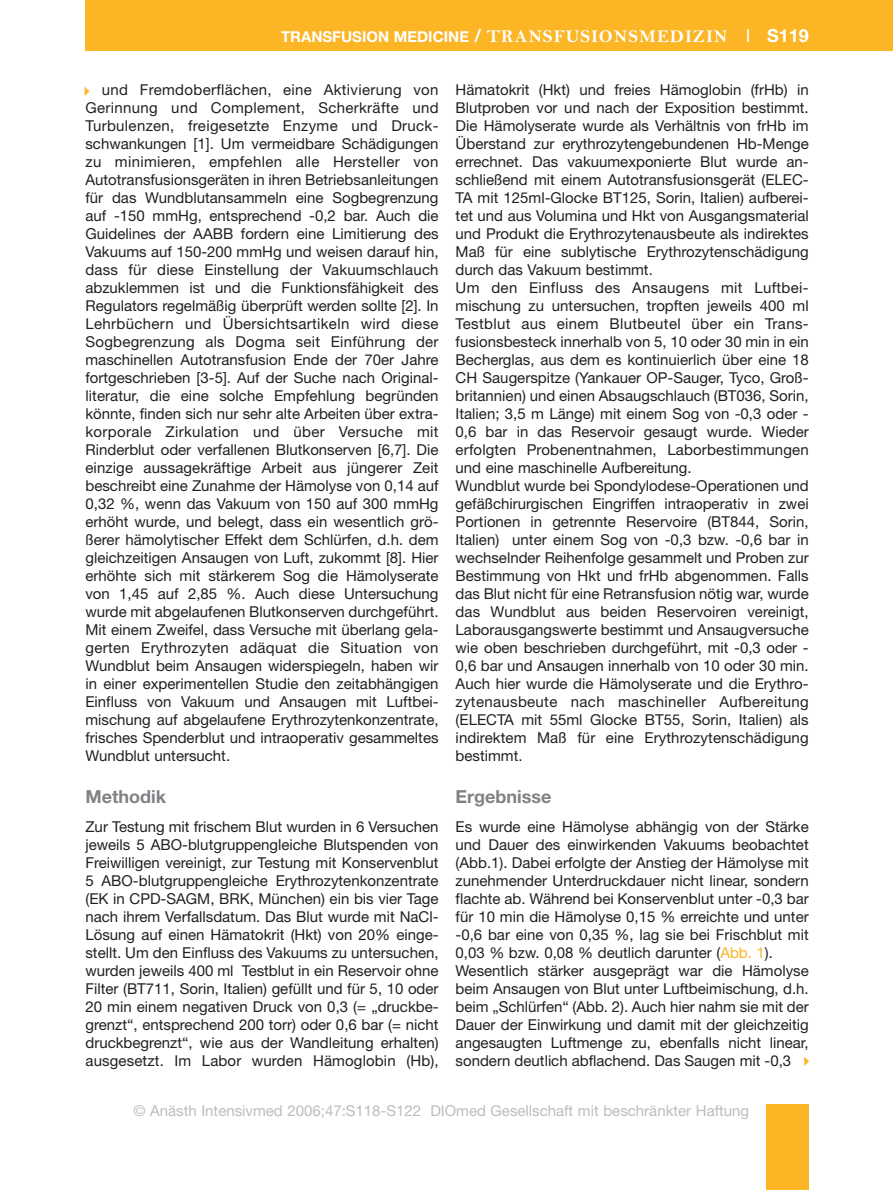
<style>
.page{position:relative;width:893px;height:1190px;background:#fff}
.page>*{position:absolute;margin:0;border:0;box-sizing:border-box;transform-origin:0 0}
.t1{font:700 18px "Helvetica Neue";color:#808285}
.t2{font:15px/18px "Helvetica Neue";color:#231f20;text-align:justify}
.t3{font:15px "Helvetica Neue";color:#bcbdc0}
.t4{font:700 15px "Helvetica Neue";color:#fff}
.s1{font-size:18px}
.s2{font-family:"Bell MT Bold";font-weight:400;font-size:18px}
.s3{font-weight:400;font-size:18px}
.s4{color:#fcb525}
</style>
<div class="page">
<div style="left:85px;top:0;width:807px;height:50px;background:#fcb525"></div>
<div style="left:766px;top:1105px;width:42px;height:85px;background:#fcb525"></div>
<p class="t4" style="left:281px;top:31px;width:529px">TRANSFUSION MEDICINE <span class="s1">/</span> <span class="s2">TRANSFUSIONSMEDIZIN</span> <span class="s3">I</span> <span class="s1">S119</span></p>
<p class="t2" style="left:85px;top:82px;width:354px;text-indent:16px">und Fremdoberflächen, eine Aktivierung von Gerinnung und Complement, Scherkräfte und Turbulenzen, freigesetzte Enzyme und Druck&shy;schwankungen [1]. Um vermeidbare Schädigungen zu minimieren, empfehlen alle Hersteller von Autotransfusionsgeräten in ihren Betriebsanleitungen für das Wundblutansammeln eine Sogbegrenzung auf -150 mmHg, entsprechend -0,2 bar. Auch die Guidelines der AABB fordern eine Limitierung des Vakuums auf 150-200 mmHg und weisen darauf hin, dass für diese Einstellung der Vakuumschlauch abzuklemmen ist und die Funktionsfähigkeit des Regulators regelmäßig überprüft werden sollte [2]. In Lehrbüchern und Übersichtsartikeln wird diese Sogbegrenzung als Dogma seit Einführung der maschinellen Autotransfusion Ende der 70er Jahre fortgeschrieben [3-5]. Auf der Suche nach Original&shy;literatur, die eine solche Empfehlung begründen könnte, finden sich nur sehr alte Arbeiten über extra&shy;korporale Zirkulation und über Versuche mit Rinderblut oder verfallenen Blutkonserven [6,7]. Die einzige aussagekräftige Arbeit aus jüngerer Zeit beschreibt eine Zunahme der Hämolyse von 0,14 auf 0,32 %, wenn das Vakuum von 150 auf 300 mmHg erhöht wurde, und belegt, dass ein wesentlich grö&shy;ßerer hämolytischer Effekt dem Schlürfen, d.h. dem gleichzeitigen Ansaugen von Luft, zukommt [8]. Hier erhöhte sich mit stärkerem Sog die Hämolyserate von 1,45 auf 2,85 %. Auch diese Untersuchung wurde mit abgelaufenen Blutkonserven durchgeführt.<br>Mit einem Zweifel, dass Versuche mit überlang gela&shy;gerten Erythrozyten adäquat die Situation von Wundblut beim Ansaugen widerspiegeln, haben wir in einer experimentellen Studie den zeitabhängigen Einfluss von Vakuum und Ansaugen mit Luftbei&shy;mischung auf abgelaufene Erythrozytenkonzentrate, frisches Spenderblut und intraoperativ gesammeltes Wundblut untersucht.</p>
<p class="t1" style="left:85px;top:790px;width:82px">Methodik</p>
<p class="t2" style="left:85px;top:819px;width:354px">Zur Testung mit frischem Blut wurden in 6 Versuchen jeweils 5 ABO-blutgruppengleiche Blutspenden von Freiwilligen vereinigt, zur Testung mit Konservenblut 5 ABO-blutgruppengleiche Erythrozytenkonzentrate (EK in CPD-SAGM, BRK, München) ein bis vier Tage nach ihrem Verfallsdatum. Das Blut wurde mit NaCl-Lösung auf einen Hämatokrit (Hkt) von 20% einge&shy;stellt. Um den Einfluss des Vakuums zu untersuchen, wurden jeweils 400 ml Testblut in ein Reservoir ohne Filter (BT711, Sorin, Italien) gefüllt und für 5, 10 oder 20 min einem negativen Druck von 0,3 (= „druckbe&shy;grenzt“, entsprechend 200 torr) oder 0,6 bar (= nicht druckbegrenzt“, wie aus der Wandleitung erhalten) ausgesetzt. Im Labor wurden Hämoglobin (Hb),</p>
<p class="t2" style="left:455px;top:82px;width:354px;text-align:left">Hämatokrit (Hkt) und freies Hämoglobin (frHb) in Blutproben vor und nach der Exposition bestimmt.<br>Die Hämolyserate wurde als Verhältnis von frHb im Überstand zur erythrozytengebundenen Hb-Menge errechnet. Das vakuumexponierte Blut wurde an&shy;schließend mit einem Autotransfusionsgerät (ELEC-TA mit 125ml-Glocke BT125, Sorin, Italien) aufberei&shy;tet und aus Volumina und Hkt von Ausgangsmaterial und Produkt die Erythrozytenausbeute als indirektes Maß für eine sublytische Erythrozytenschädigung durch das Vakuum bestimmt.<br>Um den Einfluss des Ansaugens mit Luftbei&shy;mischung zu untersuchen, tropften jeweils 400 ml Testblut aus einem Blutbeutel über ein Trans&shy;fusionsbesteck innerhalb von 5, 10 oder 30 min in ein Becherglas, aus dem es kontinuierlich über eine 18<br>CH Saugerspitze (Yankauer OP-Sauger, Tyco, Groß&shy;britannien) und einen Absaugschlauch (BT036, Sorin, Italien; 3,5 m Länge) mit einem Sog von -0,3 oder - 0,6 bar in das Reservoir gesaugt wurde. Wieder erfolgten Probenentnahmen, Laborbestimmungen und eine maschinelle Aufbereitung.<br>Wundblut wurde bei Spondylodese-Operationen und gefäßchirurgischen Eingriffen intraoperativ in zwei Portionen in getrennte Reservoire (BT844, Sorin, Italien) unter einem Sog von -0,3 bzw. -0,6 bar in wechselnder Reihenfolge gesammelt und Proben zur Bestimmung von Hkt und frHb abgenommen. Falls das Blut nicht für eine Retransfusion nötig war, wurde das Wundblut aus beiden Reservoiren vereinigt, Laborausgangswerte bestimmt und Ansaugversuche wie oben beschrieben durchgeführt, mit -0,3 oder - 0,6 bar und Ansaugen innerhalb von 10 oder 30 min.<br>Auch hier wurde die Hämolyserate und die Erythro&shy;zytenausbeute nach maschineller Aufbereitung (ELECTA mit 55ml Glocke BT55, Sorin, Italien) als indirektem Maß für eine Erythrozytenschädigung bestimmt.</p>
<p class="t1" style="left:455px;top:790px;width:97px">Ergebnisse</p>
<p class="t2" style="left:455px;top:819px;width:354px;text-align:left">Es wurde eine Hämolyse abhängig von der Stärke und Dauer des einwirkenden Vakuums beobachtet (Abb.1). Dabei erfolgte der Anstieg der Hämolyse mit zunehmender Unterdruckdauer nicht linear, sondern flachte ab. Während bei Konservenblut unter -0,3 bar für 10 min die Hämolyse 0,15 % erreichte und unter -0,6 bar eine von 0,35 %, lag sie bei Frischblut mit 0,03 % bzw. 0,08 % deutlich darunter (<span class="s4">Abb. 1</span>).<br>Wesentlich stärker ausgeprägt war die Hämolyse beim Ansaugen von Blut unter Luftbeimischung, d.h. beim „Schlürfen“ (Abb. 2). Auch hier nahm sie mit der Dauer der Einwirkung und damit mit der gleichzeitig angesaugten Luftmenge zu, ebenfalls nicht linear, sondern deutlich abflachend. Das Saugen mit -0,3</p>
<p class="t3" style="left:133px;top:1105px;width:617px">© Anästh Intensivmed 2006;47:S118-S122 DIOmed Gesellschaft mit beschränkter Haftung</p>
</div>
